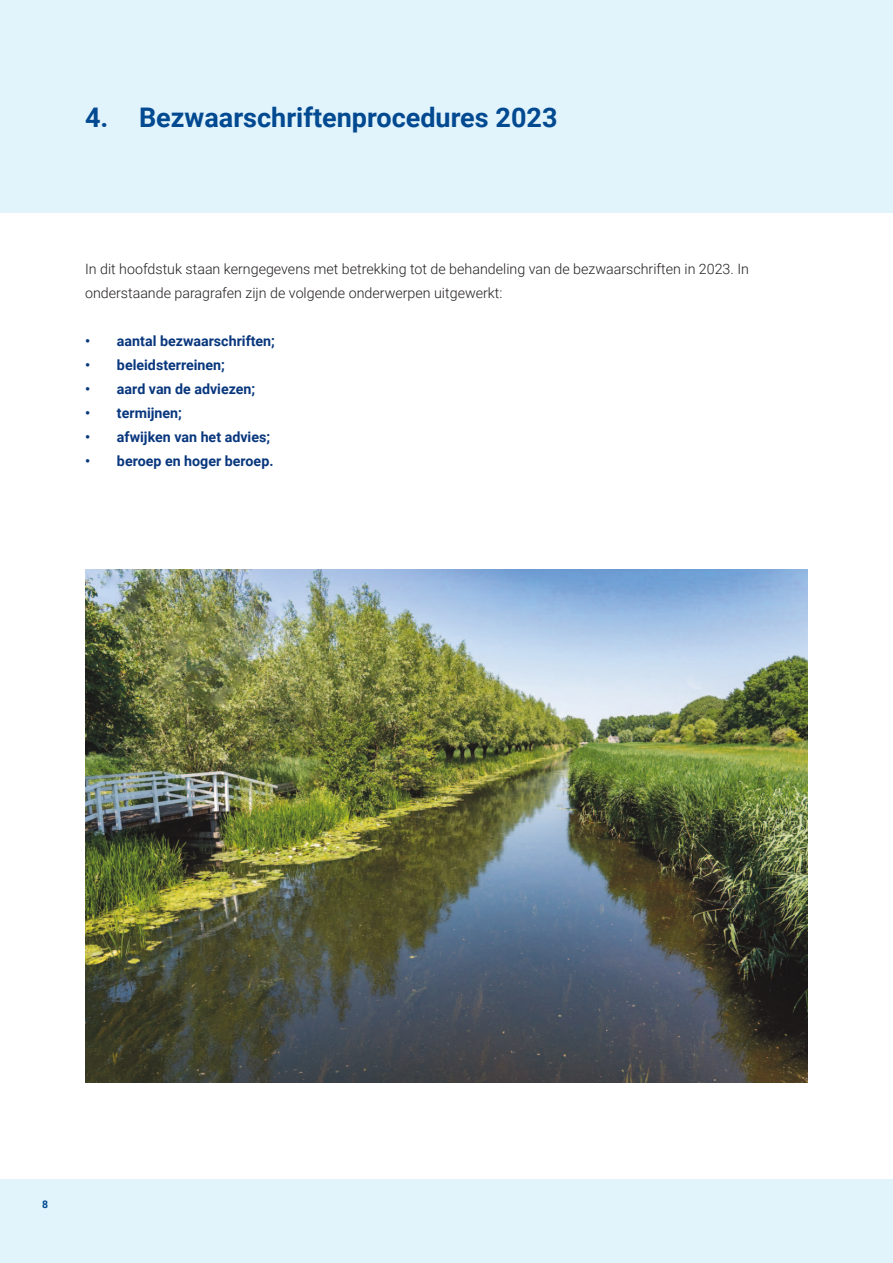
<style>
.page{position:relative;width:893px;height:1263px;background:#fff}
.page>*{position:absolute;margin:0;border:0;box-sizing:border-box;transform-origin:0 0}
.t1{font:27px "Roboto Bold 2";color:#014990}
.t2{font:300 14.25px/24px "Roboto";color:#231f20}
.t3{font:14.25px "Roboto Bold 2";color:#08367d}
.t4{font:10.5px "Roboto Bold 2";color:#014990}
</style>
<div class="page">
<div style="left:0;top:0;width:893px;height:213px;background:#e1f4fc"></div>
<div style="left:0;top:1180px;width:893px;height:83px;background:#e1f4fc"></div>
<img style="left:85px;top:569px;width:723px;height:513px">
<h1 class="t1" style="left:85px;top:102px;width:474px">4. Bezwaarschriftenprocedures 2023</h1>
<p class="t2" style="left:85px;top:257px;width:665px">In dit hoofdstuk staan kerngegevens met betrekking tot de behandeling van de bezwaarschriften in 2023. In onderstaande paragrafen zijn de volgende onderwerpen uitgewerkt:</p>
<p class="t3" style="left:85px;top:333px;width:191px">• aantal bezwaarschriften;</p>
<p class="t3" style="left:85px;top:357px;width:141px">• beleidsterreinen;</p>
<p class="t3" style="left:85px;top:381px;width:172px">• aard van de adviezen;</p>
<p class="t3" style="left:85px;top:405px;width:98px">• termijnen;</p>
<p class="t3" style="left:85px;top:429px;width:187px">• afwijken van het advies;</p>
<p class="t3" style="left:85px;top:453px;width:190px">• beroep en hoger beroep.</p>
<p class="t4" style="left:42px;top:1199px;width:8px">8</p>
</div>
